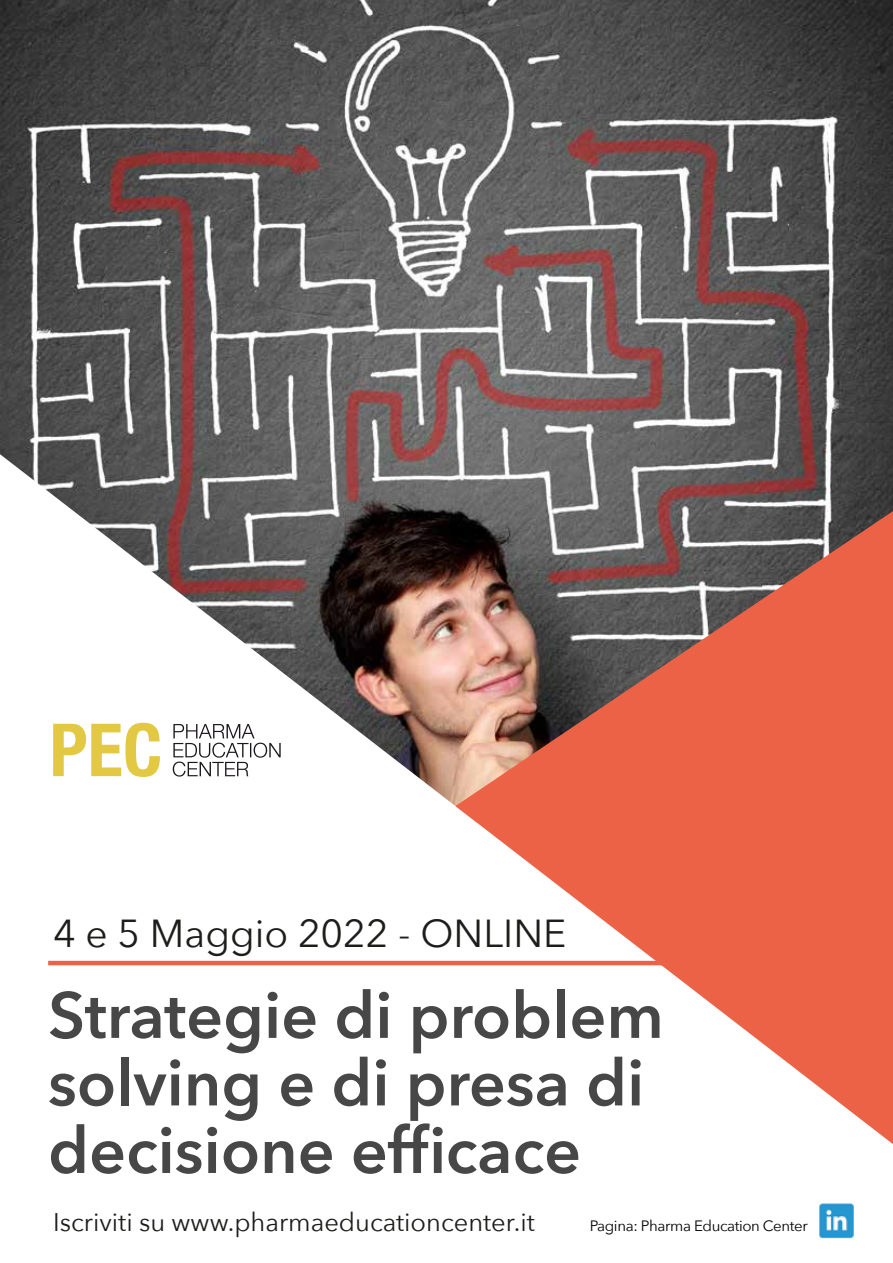
<style>
.page{position:relative;width:893px;height:1263px;background:#fff}
.page>*{position:absolute;margin:0;border:0;box-sizing:border-box;transform-origin:0 0}
.t1{font:600 64.5px/67.5px "Avenir Next";color:#484748}
.t2{font:39px "Avenir Next";color:#1d1d1b}
.t3{font:25.5px "Avenir Next";color:#1d1d1b}
.t4{font:15px "Avenir Next";letter-spacing:-.025em;color:#000101}
</style>
<div class="page">
<img style="left:0;top:0;width:893px;height:454px">
<svg style="left:0;top:454px;width:893px;height:512px"></svg>
<svg style="left:455px;top:511px;width:438px;height:633px;fill:#ec6247"></svg>
<hr style="left:48px;top:961px;width:627px;height:4px;background:#ec6247">
<svg style="left:53px;top:723px;width:107px;height:54px"></svg>
<svg style="left:173px;top:724px;width:108px;height:52px"></svg>
<img style="left:819px;top:1203px;width:35px;height:36px">
<p class="t2" style="left:53px;top:900px;width:515px">4 e 5 Maggio 2022 - ONLINE</p>
<p class="t1" style="left:48px;top:980px;width:617px">Strategie di problem solving e di presa di decisione efficace</p>
<p class="t3" style="left:53px;top:1200px;width:483px">Iscriviti su www.pharmaeducationcenter.it</p>
<p class="t4" style="left:590px;top:1213px;width:219px">Pagina: Pharma Education Center</p>
</div>
